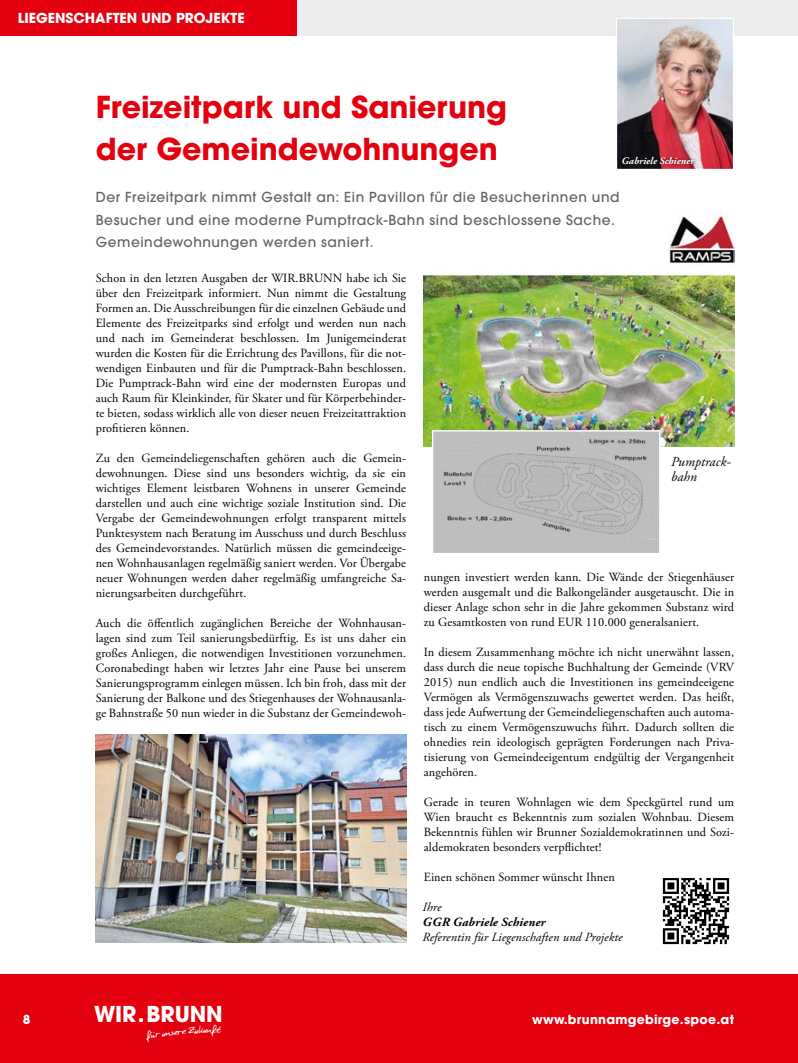
<style>
.page{position:relative;width:798px;height:1063px;background:#fff}
.page>*{position:absolute;margin:0;border:0;box-sizing:border-box;transform-origin:0 0}
.t1{font:700 30.12px/42.1px "Avant Garde";color:#e3000f}
.t2{font:700 21.75px "Avant Garde";letter-spacing:-.01em;color:#fff}
.t3{font:500 13.75px/22.5px "Avant Garde";letter-spacing:.04em;color:#636362}
.t4{font:700 13.75px "Avant Garde";color:#fff}
.t5{font:italic 13.75px/15px "Adobe Garamond Pro";letter-spacing:.01em;color:#000}
.t6{font:12.5px/15px "Adobe Garamond Pro";letter-spacing:.01em;color:#000;text-align:justify}
.t7{font:italic 12.5px "Adobe Garamond Pro";letter-spacing:.01em;color:#000}
.t8{font:700 12.5px "Avant Garde";letter-spacing:.02em;color:#fff}
.t9{font:italic 700 12.5px "Adobe Garamond Pro";letter-spacing:.01em;color:#000}
.t10{font:italic 700 10px "Adobe Garamond Pro";color:#fff}
.t11{font:10px "Culture";color:#fff}
</style>
<div class="page">
<div style="left:282px;top:0;width:515px;height:35px;background:#ececed"></div>
<hr style="left:797px;top:0;width:1px;height:35px;background:#ececed">
<hr style="left:797px;top:974px;width:1px;height:89px;background:#e3000f">
<div style="left:0;top:974px;width:797px;height:89px;background:#e3000f"></div>
<div style="left:0;top:0;width:296px;height:35px;background:#e3000f"></div>
<img style="left:423px;top:215px;width:310px;height:231px">
<img style="left:617px;top:20px;width:114px;height:148px">
<div style="left:615px;top:18px;width:118px;height:152px;border:1px solid #fff"></div>
<div style="left:619px;top:154px;width:78px;height:12px;background:#000;opacity:.75"></div>
<img style="left:662px;top:878px;width:68px;height:67px">
<img style="left:96px;top:735px;width:310px;height:208px">
<img style="left:434px;top:432px;width:224px;height:120px">
<div style="left:432px;top:430px;width:228px;height:124px;border:1px solid #fff"></div>
<p class="t4" style="left:18px;top:9px;width:228px">LIEGENSCHAFTEN UND PROJEKTE</p>
<h1 class="t1" style="left:96px;top:85px;width:412px">Freizeitpark und Sanierung der Gemeindewohnungen</h1>
<p class="t3" style="left:96px;top:186px;width:525px">Der Freizeitpark nimmt Gestalt an: Ein Pavillon für die Besucherinnen und<br>Besucher und eine moderne Pumptrack-Bahn sind beschlossene Sache.<br>Gemeindewohnungen werden saniert.</p>
<p class="t10" style="left:621px;top:155px;width:74px">Gabriele Schiener</p>
<p class="t6" style="left:96px;top:271px;width:312px">Schon in den letzten Ausgaben der WIR.BRUNN habe ich Sie über den Freizeitpark informiert. Nun nimmt die Gestaltung Formen an. Die Ausschreibungen für die einzelnen Gebäude und Elemente des Freizeitparks sind erfolgt und werden nun nach und nach im Gemeinderat beschlossen. Im Junigemeinderat wurden die Kosten für die Errichtung des Pavillons, für die not&shy;wendigen Einbauten und für die Pumptrack-Bahn beschlossen.<br>Die Pumptrack-Bahn wird eine der modernsten Europas und auch Raum für Kleinkinder, für Skater und für Körperbehinder&shy;te bieten, sodass wirklich alle von dieser neuen Freizeitattraktion profitieren können.</p>
<p class="t6" style="left:96px;top:451px;width:312px">Zu den Gemeindeliegenschaften gehören auch die Gemein&shy;dewohnungen. Diese sind uns besonders wichtig, da sie ein wichtiges Element leistbaren Wohnens in unserer Gemeinde darstellen und auch eine wichtige soziale Institution sind. Die Vergabe der Gemeindewohnungen erfolgt transparent mittels Punktesystem nach Beratung im Ausschuss und durch Beschluss des Gemeindevorstandes. Natürlich müssen die gemeindeeige&shy;nen Wohnhausanlagen regelmäßig saniert werden. Vor Übergabe neuer Wohnungen werden daher regelmäßig umfangreiche Sa&shy;nierungsarbeiten durchgeführt.</p>
<p class="t6" style="left:96px;top:616px;width:312px">Auch die öffentlich zugänglichen Bereiche der Wohnhausan&shy;lagen sind zum Teil sanierungsbedürftig. Es ist uns daher ein großes Anliegen, die notwendigen Investitionen vorzunehmen.<br>Coronabedingt haben wir letztes Jahr eine Pause bei unserem Sanierungsprogramm einlegen müssen. Ich bin froh, dass mit der Sanierung der Balkone und des Stiegenhauses der Wohnausanla&shy;ge Bahnstraße 50 nun wieder in die Substanz der Gemeindewoh-</p>
<p class="t5" style="left:670px;top:454px;width:61px">Pumptrack&shy;bahn</p>
<p class="t6" style="left:423px;top:570px;width:312px">nungen investiert werden kann. Die Wände der Stiegenhäuser werden ausgemalt und die Balkongeländer ausgetauscht. Die in dieser Anlage schon sehr in die Jahre gekommen Substanz wird zu Gesamtkosten von rund EUR 110.000 generalsaniert.</p>
<p class="t6" style="left:423px;top:645px;width:312px">In diesem Zusammenhang möchte ich nicht unerwähnt lassen, dass durch die neue topische Buchhaltung der Gemeinde (VRV 2015) nun endlich auch die Investitionen ins gemeindeeigene Vermögen als Vermögenszuwachs gewertet werden. Das heißt, dass jede Aufwertung der Gemeindeliegenschaften auch automa&shy;tisch zu einem Vermögenszuwuchs führt. Dadurch sollten die ohnedies rein ideologisch geprägten Forderungen nach Priva&shy;tisierung von Gemeindeeigentum endgültig der Vergangenheit angehören.</p>
<p class="t6" style="left:423px;top:795px;width:312px">Gerade in teuren Wohnlagen wie dem Speckgürtel rund um Wien braucht es Bekenntnis zum sozialen Wohnbau. Diesem Bekenntnis fühlen wir Brunner Sozialdemokratinnen und Sozi&shy;aldemokraten besonders verpflichtet!</p>
<p class="t6" style="left:423px;top:870px;width:192px">Einen schönen Sommer wünscht Ihnen</p>
<p class="t7" style="left:422px;top:900px;width:20px">Ihre</p>
<p class="t9" style="left:422px;top:915px;width:124px">GGR Gabriele Schiener</p>
<p class="t7" style="left:422px;top:930px;width:201px">Referentin für Liegenschaften und Projekte</p>
<p class="t8" style="left:23px;top:1012px;width:9px">8</p>
<h2 class="t2" style="left:94px;top:1000px;width:130px">WIR.BRUNN</h2>
<p class="t11" style="left:216px;top:1022px;width:6px">t</p>
<p class="t8" style="left:532px;top:1011px;width:203px">www.brunnamgebirge.spoe.at</p>
</div>
